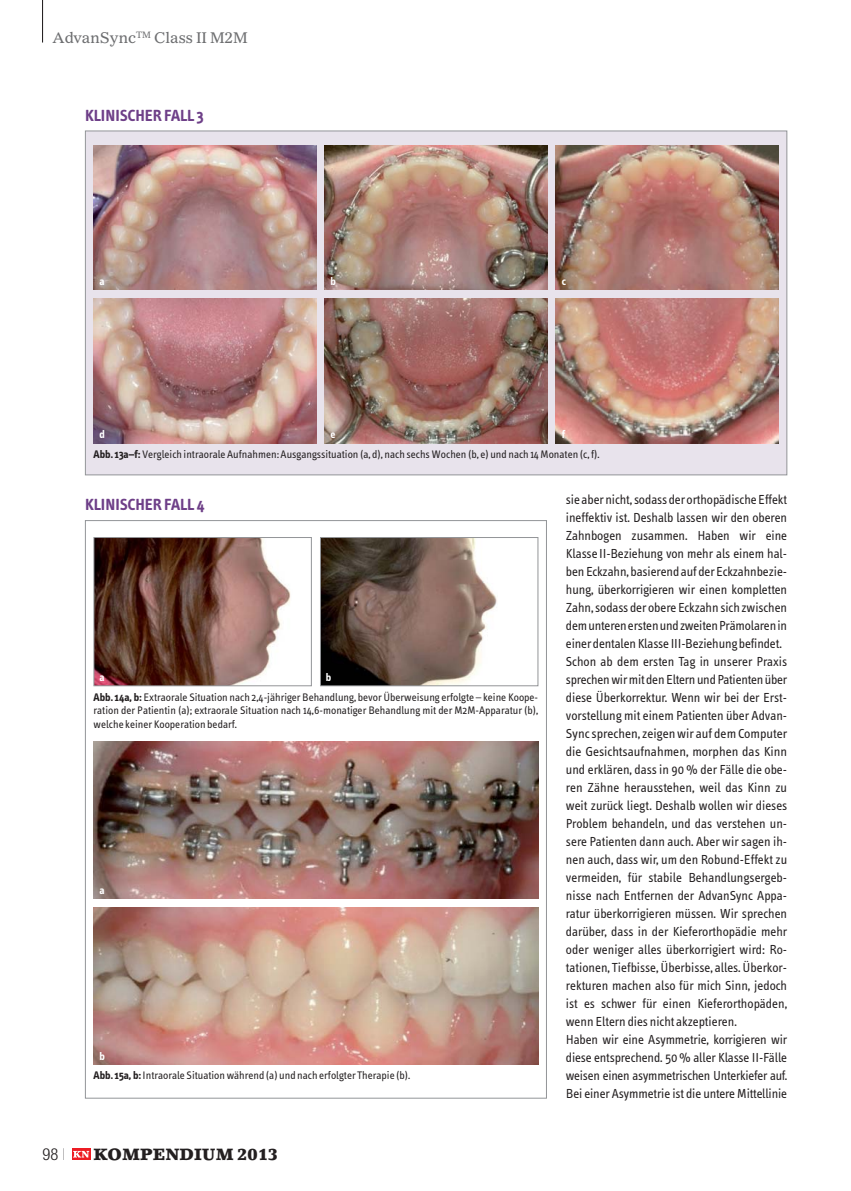
<style>
.page{position:relative;width:851px;height:1191px;background:#fff}
.page>*{position:absolute;margin:0;border:0;box-sizing:border-box;transform-origin:0 0}
.t1{font:700 16.5px "Info Text";color:#6e3f88}
.t2{font:300 condensed 16.5px "Helvetica Neue";color:#231f20}
.t3{font:900 16.2px "Lino Letter";color:#231f20}
.t4{font:15px "Gazette LH";color:#6d6e70}
.t5{font:13.5px/18px "Info Text";letter-spacing:-.005em;color:#231f20}
.t6{font:11.25px/19.4px "Info Text";color:#231f20}
.t7{font:700 11.25px "Info Text";color:#fff}
.s1{font-weight:700;color:#fff}
.s2{font-weight:700}
.s3{font-weight:200;font-stretch:normal}
</style>
<div class="page">
<hr style="left:42px;top:0;width:1px;height:43px;background:#231f20">
<svg style="left:72px;top:1148px;width:18px;height:12px"></svg>
<svg style="left:73px;top:1150px;width:16px;height:7px"></svg>
<div style="left:86px;top:131px;width:700px;height:343px;background:#e8e3ec"></div>
<img style="left:94px;top:145px;width:222px;height:145px">
<img style="left:325px;top:145px;width:222px;height:145px">
<img style="left:556px;top:145px;width:222px;height:145px">
<img style="left:94px;top:298px;width:222px;height:145px">
<img style="left:325px;top:298px;width:222px;height:145px">
<img style="left:556px;top:298px;width:222px;height:145px">
<img style="left:96px;top:539px;width:195px;height:145px">
<div style="left:94px;top:537px;width:217px;height:149px;border:1px solid #939598"></div>
<img style="left:94px;top:741px;width:444px;height:157px">
<img style="left:94px;top:907px;width:444px;height:157px">
<img style="left:322px;top:539px;width:175px;height:145px">
<div style="left:320px;top:537px;width:218px;height:149px;border:1px solid #939598"></div>
<p class="t4" style="left:53px;top:30px;width:197px">AdvanSync<sup>TM</sup> Class II M2M</p>
<p class="t1" style="left:85px;top:109px;width:120px">KLINISCHER FALL 3</p>
<p class="t7" style="left:99px;top:277px;width:7px">a</p>
<p class="t7" style="left:330px;top:277px;width:7px">b</p>
<p class="t7" style="left:561px;top:277px;width:6px">c</p>
<p class="t6" style="left:94px;top:426px;width:507px;text-indent:468px"><span class="s1">f<br></span><span class="s2">Abb. 13a–f:</span> Vergleich intraorale Aufnahmen: Ausgangssituation (a, d), nach sechs Wochen (b, e) und nach 14 Monaten (c, f).</p>
<p class="t7" style="left:99px;top:430px;width:7px">d</p>
<p class="t7" style="left:330px;top:430px;width:7px">e</p>
<p class="t1" style="left:85px;top:499px;width:121px">KLINISCHER FALL 4</p>
<p class="t6" style="left:94px;top:668px;width:446px;text-indent:232px"><span class="s1">b<br></span><span class="s2">Abb. 14a, b:</span> Extraorale Situation nach 2,4-jähriger Behandlung, bevor Überweisung erfolgte – keine Koope-</p>
<p class="t6" style="left:94px;top:704px;width:446px;line-height:13.5px">ration der Patientin (a); extraorale Situation nach 14,6-monatiger Behandlung mit der M2M-Apparatur (b), welche keiner Kooperation bedarf.</p>
<p class="t7" style="left:99px;top:673px;width:7px">a</p>
<p class="t7" style="left:99px;top:886px;width:7px">a</p>
<p class="t6" style="left:94px;top:1047px;width:318px;text-indent:6px"><span class="s1">b<br></span><span class="s2">Abb. 15a, b:</span>Intraorale Situation während (a) und nach erfolgter Therapie (b).</p>
<p class="t2" style="left:43px;top:1148px;width:24px">98 <span class="s3">I</span></p>
<p class="t3" style="left:93px;top:1148px;width:186px">KOMPENDIUM 2013</p>
<p class="t5" style="left:566px;top:492px;width:223px">sie aber nicht, sodass der orthopädische Effekt ineffektiv ist. Deshalb lassen wir den oberen Zahnbogen zusammen. Haben wir eine Klasse II-Beziehung von mehr als einem hal&shy;ben Eckzahn, basierend auf der Eckzahnbezie&shy;hung, überkorrigieren wir einen kompletten Zahn, sodass der obere Eckzahn sich zwischen dem unteren ersten und zweiten Prämolaren in einer dentalen Klasse III-Beziehung befindet.<br>Schon ab dem ersten Tag in unserer Praxis sprechen wir mit den Eltern und Patienten über diese Überkorrektur. Wenn wir bei der Erst&shy;vorstellung mit einem Patienten über Advan-Sync sprechen, zeigen wir auf dem Computer die Gesichtsaufnahmen, morphen das Kinn und erklären, dass in 90% der Fälle die obe&shy;ren Zähne herausstehen, weil das Kinn zu weit zurück liegt. Deshalb wollen wir dieses Problem behandeln, und das verstehen un&shy;sere Patienten dann auch. Aber wir sagen ih&shy;nen auch, dass wir, um den Robund-Effekt zu vermeiden, für stabile Behandlungsergeb&shy;nisse nach Entfernen der AdvanSync Appa - ratur überkorrigieren müssen. Wir sprechen darüber, dass in der Kieferorthopädie mehr oder weniger alles überkorrigiert wird: Ro - tationen, Tiefbisse, Überbisse, alles. Überkor&shy;rekturen machen also für mich Sinn, jedoch ist es schwer für einen Kieferorthopäden, wenn Eltern dies nicht akzeptieren.<br>Haben wir eine Asymmetrie, korrigieren wir diese entsprechend. 50% aller Klasse II-Fälle weisen einen asymmetrischen Unterkiefer auf.<br>Bei einer Asymmetrie ist die untere Mittellinie</p>
</div>
